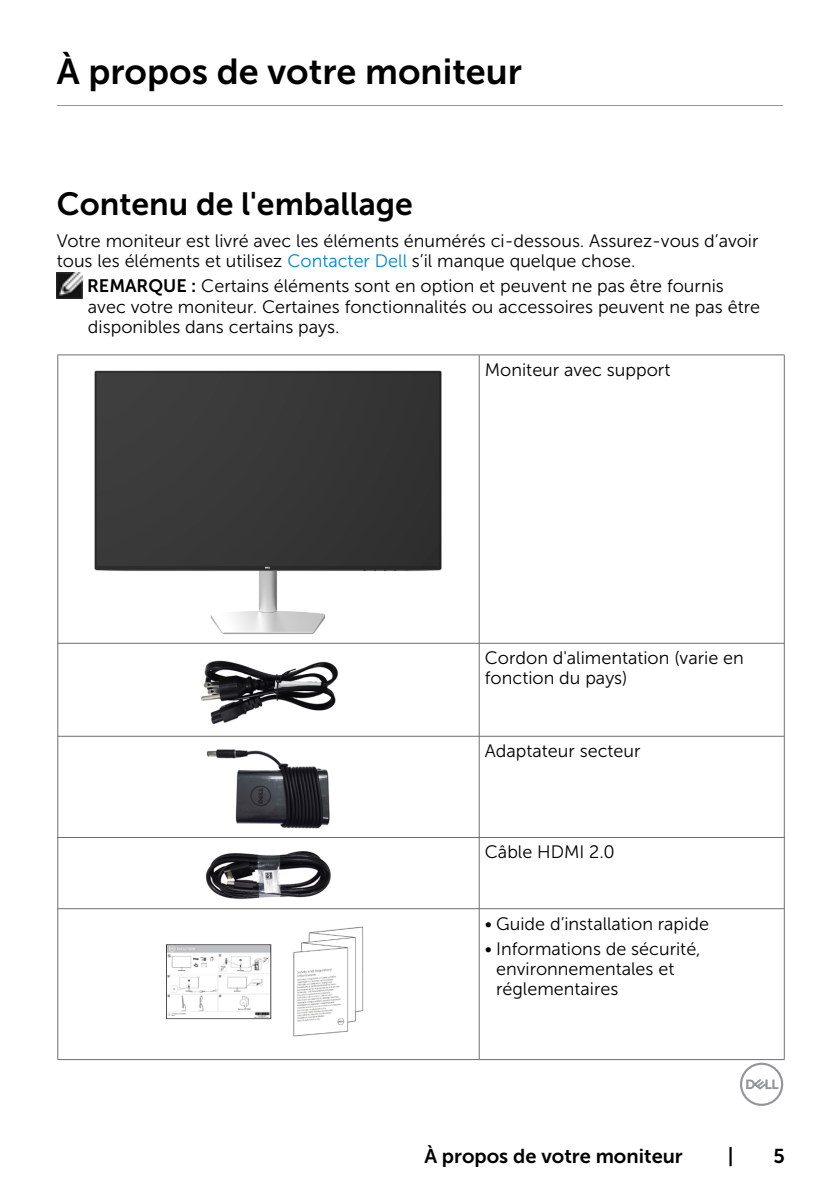
<style>
.page{position:relative;width:840px;height:1191px;background:#fff}
.page>*{position:absolute;margin:0;border:0;box-sizing:border-box;transform-origin:0 0}
.t1{font:36px "Museo Sans For Dell 700";color:#000}
.t2{font:32px "Museo Sans For Dell 700";color:#000}
.t3{font:20px "Museo Sans For Dell 700";color:#000}
.t4{font:18px/20px "Museo Sans For Dell 300";color:#000}
.s1{color:#0087cb}
.s2{font-family:"Museo Sans For Dell 700"}
</style>
<div class="page">
<svg style="left:740px;top:1062px;width:42px;height:44px"></svg>
<hr style="left:57px;top:105px;width:725px;height:1px;background:#939598">
<img style="left:57px;top:273px;width:25px;height:25px">
<hr style="left:57px;top:354px;width:422px;height:1px;background:#6d6e71">
<hr style="left:57px;top:355px;width:1px;height:288px;background:#6d6e71">
<hr style="left:479px;top:354px;width:305px;height:1px;background:#6d6e71">
<hr style="left:478px;top:355px;width:1px;height:288px;background:#6d6e71">
<hr style="left:783px;top:355px;width:1px;height:288px;background:#6d6e71">
<hr style="left:57px;top:643px;width:422px;height:1px;background:#6d6e71">
<hr style="left:57px;top:643px;width:1px;height:93px;background:#6d6e71">
<hr style="left:478px;top:643px;width:306px;height:1px;background:#6d6e71">
<hr style="left:478px;top:643px;width:1px;height:93px;background:#6d6e71">
<hr style="left:783px;top:643px;width:1px;height:93px;background:#6d6e71">
<hr style="left:57px;top:736px;width:422px;height:1px;background:#6d6e71">
<hr style="left:57px;top:736px;width:1px;height:101px;background:#6d6e71">
<hr style="left:478px;top:736px;width:306px;height:1px;background:#6d6e71">
<hr style="left:478px;top:736px;width:1px;height:101px;background:#6d6e71">
<hr style="left:783px;top:736px;width:1px;height:101px;background:#6d6e71">
<hr style="left:57px;top:837px;width:422px;height:1px;background:#6d6e71">
<hr style="left:57px;top:837px;width:1px;height:71px;background:#6d6e71">
<hr style="left:478px;top:837px;width:306px;height:1px;background:#6d6e71">
<hr style="left:478px;top:838px;width:1px;height:70px;background:#6d6e71">
<hr style="left:783px;top:837px;width:1px;height:71px;background:#6d6e71">
<hr style="left:57px;top:908px;width:422px;height:1px;background:#6d6e71">
<hr style="left:57px;top:908px;width:1px;height:151px;background:#6d6e71">
<hr style="left:478px;top:908px;width:306px;height:1px;background:#6d6e71">
<hr style="left:478px;top:909px;width:1px;height:150px;background:#6d6e71">
<hr style="left:783px;top:908px;width:1px;height:151px;background:#6d6e71">
<hr style="left:57px;top:1059px;width:422px;height:1px;background:#6d6e71">
<hr style="left:479px;top:1059px;width:305px;height:1px;background:#6d6e71">
<img style="left:94px;top:370px;width:348px;height:265px">
<img style="left:200px;top:660px;width:138px;height:65px">
<img style="left:206px;top:749px;width:124px;height:80px">
<img style="left:205px;top:851px;width:126px;height:48px">
<img style="left:166px;top:926px;width:198px;height:111px">
<h1 class="t1" style="left:57px;top:51px;width:466px">À propos de votre moniteur</h1>
<h2 class="t2" style="left:57px;top:187px;width:357px">Contenu de l'emballage</h2>
<p class="t4" style="left:57px;top:231px;width:703px">Votre moniteur est livré avec les éléments énumérés ci-dessous. Assurez-vous d’avoir tous les éléments et utilisez <span class="s1">Contacter Dell</span> s’il manque quelque chose.</p>
<p class="t4" style="left:87px;top:276px;width:674px"><span class="s2">REMARQUE :</span> Certains éléments sont en option et peuvent ne pas être fournis avec votre moniteur. Certaines fonctionnalités ou accessoires peuvent ne pas être disponibles dans certains pays.</p>
<p class="t4" style="left:484px;top:360px;width:187px">Moniteur avec support</p>
<p class="t4" style="left:484px;top:648px;width:260px">Cordon d'alimentation (varie en fonction du pays)</p>
<p class="t4" style="left:484px;top:741px;width:157px">Adaptateur secteur</p>
<p class="t4" style="left:484px;top:842px;width:131px">Câble HDMI 2.0</p>
<p class="t4" style="left:484px;top:913px;width:225px">• Guide d’installation rapide</p>
<p class="t4" style="left:496px;top:939px;width:206px;text-indent:-11px">• Informations de sécurité, environnementales et réglementaires</p>
<p class="t3" style="left:424px;top:1144px;width:260px">À propos de votre moniteur</p>
<p class="t3" style="left:727px;top:1144px;width:7px">|</p>
<p class="t3" style="left:773px;top:1144px;width:13px">5</p>
</div>
